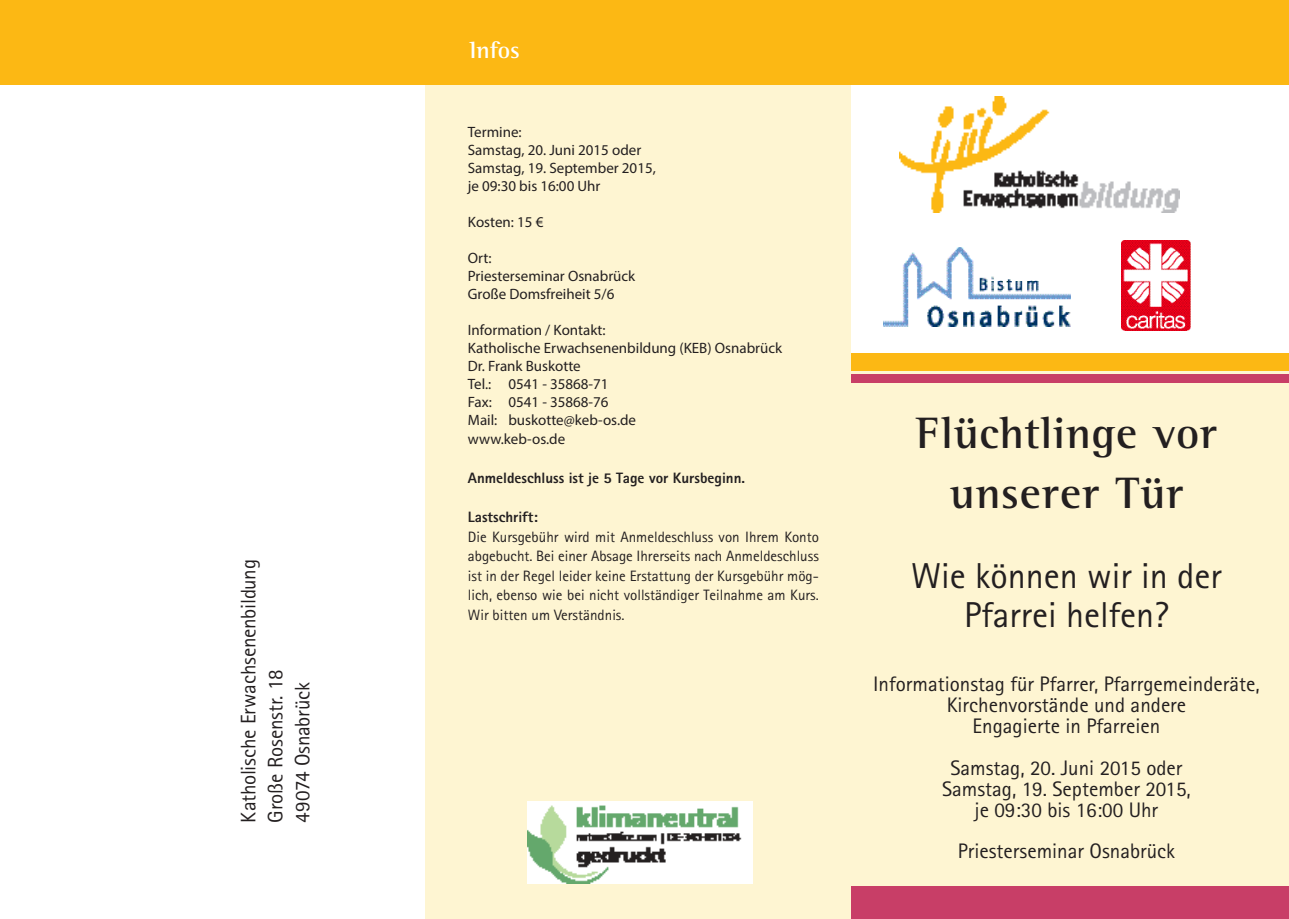
<style>
.page{position:relative;width:1289px;height:919px;background:#fff}
.page>*{position:absolute;margin:0;border:0;box-sizing:border-box;transform-origin:0 0}
.t1{font:700 45px/60px "Rotis Semi Serif Std";letter-spacing:.015em;color:#231f20;text-align:center}
.t2{font:36px/39px "Rotis Sans Serif Std";color:#231f20;text-align:center}
.t3{font:700 24px "Rotis Semi Serif Std";letter-spacing:-.01em;color:#fff}
.t4{font:21px/21px "Rotis Sans Serif Std";color:#231f20;text-align:center}
.t5{font:15px/18px "Myriad Pro";color:#231f20}
.t6{font:15px/19.5px "Rotis Sans Serif Std";color:#231f20;text-align:justify}
.t7{font:800 15px "Rotis Sans Serif Std";color:#231f20}
</style>
<div class="page">
<div style="left:848px;top:363px;width:440px;height:537px;background:#fef5d2"></div>
<div style="left:848px;top:886px;width:440px;height:32px;background:#c83e67"></div>
<div style="left:427px;top:353px;width:861px;height:17px;background:#fcb814"></div>
<div style="left:427px;top:374px;width:861px;height:9px;background:#c83e67"></div>
<img style="left:899px;top:97px;width:280px;height:115px">
<div style="left:425px;top:82px;width:426px;height:836px;background:#fef5d2"></div>
<div style="left:0;top:0;width:1288px;height:85px;background:#fcb814"></div>
<img style="left:527px;top:801px;width:225px;height:82px">
<img style="left:1121px;top:240px;width:69px;height:91px">
<img style="left:884px;top:247px;width:186px;height:79px">
<h3 class="t4" style="left:235px;top:822px;width:265px;line-height:27px;text-align:left;rotate:-90deg">Katholische Erwachsenenbildung<br>Große Rosenstr. 18<br>49074 Osnabrück</h3>
<h3 class="t3" style="left:469px;top:36px;width:52px">Infos</h3>
<p class="t5" style="left:468px;top:122px;width:189px">Termine:<br>Samstag, 20. Juni 2015 oder<br>Samstag, 19. September 2015, je 09:30 bis 16:00 Uhr</p>
<p class="t5" style="left:468px;top:212px;width:77px">Kosten: 15 €</p>
<p class="t5" style="left:468px;top:248px;width:169px">Ort:<br>Priesterseminar Osnabrück<br>Große Domsfreiheit 5/6</p>
<p class="t5" style="left:468px;top:320px;width:316px">Information / Kontakt:<br>Katholische Erwachsenenbildung (KEB) Osnabrück<br>Dr. Frank Buskotte<br>Tel.: 0541 - 35868-71<br>Fax: 0541 - 35868-76<br>Mail: buskotte@keb-os.de</p>
<p class="t5" style="left:468px;top:430px;width:99px">www.keb-os.de</p>
<p class="t7" style="left:468px;top:468px;width:279px">Anmeldeschluss ist je 5 Tage vor Kursbeginn.</p>
<p class="t7" style="left:468px;top:507px;width:71px">Lastschrift:</p>
<p class="t6" style="left:468px;top:527px;width:352px">Die Kursgebühr wird mit Anmeldeschluss von Ihrem Konto abgebucht. Bei einer Absage Ihrerseits nach Anmeldeschluss ist in der Regel leider keine Erstattung der Kursgebühr mög&shy;lich, ebenso wie bei nicht vollständiger Teilnahme am Kurs.<br>Wir bitten um Verständnis.</p>
<h1 class="t1" style="left:916px;top:403px;width:302px">Flüchtlinge vor unserer Tür</h1>
<h2 class="t2" style="left:911px;top:556px;width:312px">Wie können wir in der<br>Pfarrei helfen?</h2>
<h3 class="t4" style="left:873px;top:673px;width:388px">Informationstag für Pfarrer, Pfarrgemeinderäte,<br>Kirchenvorstände und andere<br>Engagierte in Pfarreien</h3>
<h3 class="t4" style="left:942px;top:757px;width:250px">Samstag, 20. Juni 2015 oder<br>Samstag, 19. September 2015, je 09:30 bis 16:00 Uhr</h3>
<h3 class="t4" style="left:957px;top:840px;width:219px">Priesterseminar Osnabrück</h3>
</div>
